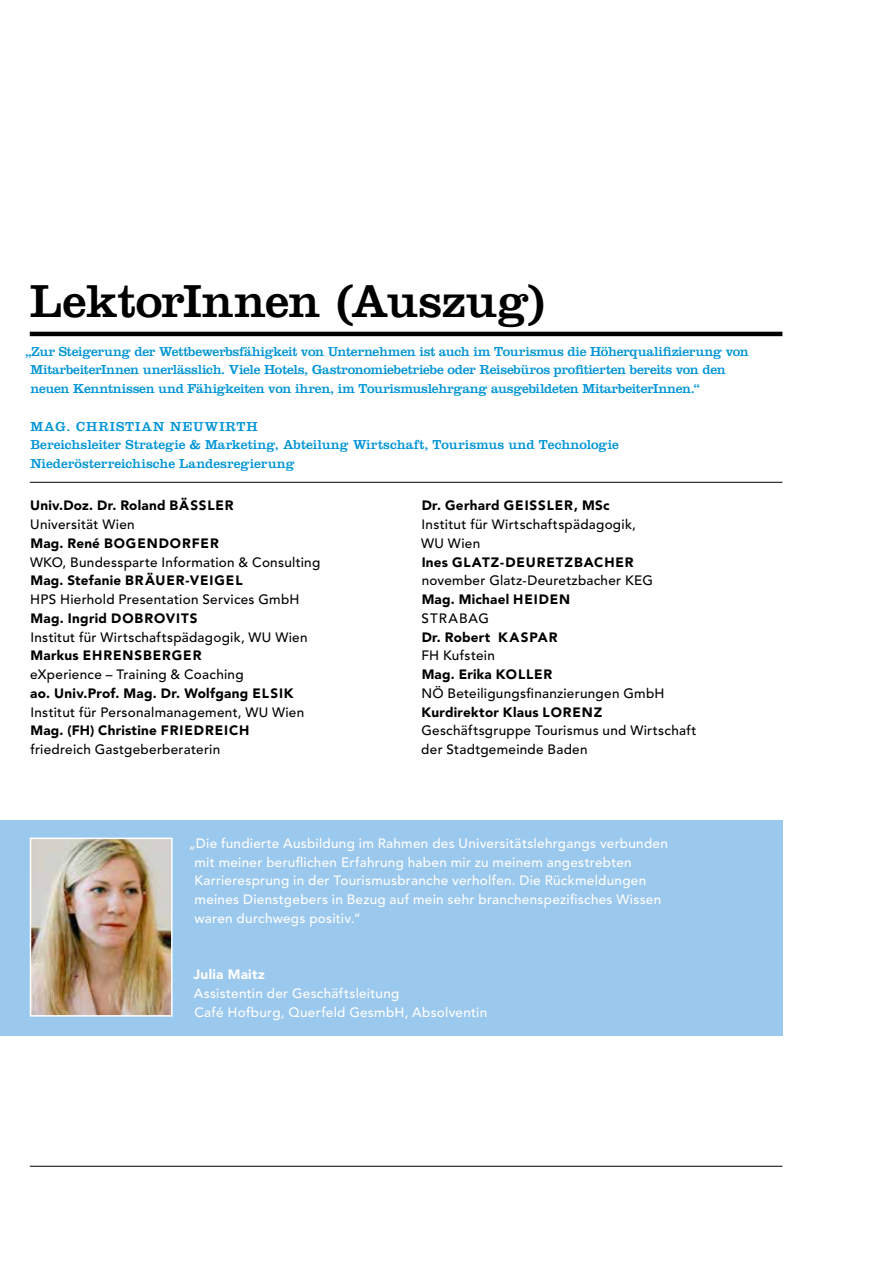
<style>
.page{position:relative;width:893px;height:1263px;background:#fff}
.page>*{position:absolute;margin:0;border:0;box-sizing:border-box;transform-origin:0 0}
.t1{font:48px "Clarendon LT Std";letter-spacing:-.01em;color:#000}
.t2{font:500 13.5px/18.8px "Avenir LT Std";letter-spacing:.02em;color:#000}
.t3{font:500 13.5px/18.8px "Avenir LT Std";letter-spacing:.02em;color:#fff}
.t4{font:13.5px/18.8px "Clarendon LT Std";letter-spacing:-.015em;color:#0095d6}
.t5{font:900 13.5px "Avenir LT Std";letter-spacing:.025em;color:#000}
.t6{font:13.5px/18.8px "Clarendon LT Std";letter-spacing:.005em;color:#0095d6}
.t7{font:900 13.5px "Avenir LT Std";letter-spacing:.065em;color:#000}
.t8{font:900 13.5px "Avenir LT Std";letter-spacing:.07em;color:#000}
.t9{font:900 13.5px "Avenir LT Std";letter-spacing:.025em;color:#fff}
.t10{font:500 13.5px "Avenir LT Std";letter-spacing:.07em;color:#000}
</style>
<div class="page">
<div style="left:0;top:820px;width:782px;height:215px;background:#9bc8ed"></div>
<img style="left:33px;top:840px;width:137px;height:173px">
<div style="left:30px;top:837px;width:143px;height:179px;border:2px solid #fff"></div>
<hr style="left:30px;top:332px;width:752px;height:4px;background:#000">
<hr style="left:30px;top:482px;width:752px;height:1px;background:#000">
<hr style="left:30px;top:1166px;width:752px;height:1px;background:#000">
<h1 class="t1" style="left:30px;top:273px;width:517px">LektorInnen (Auszug)</h1>
<p class="t4" style="left:31px;top:342px;width:720px;text-indent:-5px">„Zur Steigerung der Wettbewerbsfähigkeit von Unternehmen ist auch im Tourismus die Höherqualifizierung von<br>MitarbeiterInnen unerlässlich. Viele Hotels, Gastronomiebetriebe oder Reisebüros profitierten bereits von den neuen Kenntnissen und Fähigkeiten von ihren, im Tourismuslehrgang ausgebildeten MitarbeiterInnen.“</p>
<p class="t6" style="left:30px;top:417px;width:590px">MAG. CHRISTIAN NEUWIRTH<br>Bereichsleiter Strategie &amp; Marketing, Abteilung Wirtschaft, Tourismus und Technologie<br>Niederösterreichische Landesregierung</p>
<p class="t5" style="left:30px;top:497px;width:205px">Univ.Doz. Dr. Roland BÄSSLER</p>
<p class="t2" style="left:30px;top:515px;width:106px">Universität Wien</p>
<p class="t8" style="left:31px;top:535px;width:190px">Mag. René BOGENDORFER</p>
<p class="t2" style="left:30px;top:553px;width:292px">WKO, Bundessparte Information &amp; Consulting</p>
<p class="t5" style="left:31px;top:572px;width:214px">Mag. Stefanie BRÄUER-VEIGEL</p>
<p class="t2" style="left:30px;top:590px;width:271px">HPS Hierhold Presentation Services GmbH</p>
<p class="t5" style="left:31px;top:610px;width:169px">Mag. Ingrid DOBROVITS</p>
<p class="t2" style="left:30px;top:628px;width:279px">Institut für Wirtschaftspädagogik, WU Wien</p>
<p class="t7" style="left:31px;top:647px;width:172px">Markus EHRENSBERGER</p>
<p class="t2" style="left:30px;top:665px;width:215px">eXperience – Training &amp; Coaching</p>
<p class="t5" style="left:30px;top:685px;width:265px">ao. Univ.Prof. Mag. Dr. Wolfgang ELSIK</p>
<p class="t2" style="left:30px;top:703px;width:275px">Institut für Personalmanagement, WU Wien</p>
<p class="t5" style="left:30px;top:722px;width:220px">Mag. (FH) Christine FRIEDREICH</p>
<p class="t2" style="left:30px;top:740px;width:191px">friedreich Gastgeberberaterin</p>
<p class="t5" style="left:422px;top:497px;width:189px">Dr. Gerhard GEISSLER, MSc</p>
<p class="t2" style="left:421px;top:515px;width:216px">Institut für Wirtschaftspädagogik,<br>WU Wien</p>
<p class="t7" style="left:422px;top:554px;width:213px">Ines GLATZ-DEURETZBACHER</p>
<p class="t2" style="left:422px;top:572px;width:233px">november Glatz-Deuretzbacher KEG</p>
<p class="t5" style="left:422px;top:591px;width:150px">Mag. Michael HEIDEN</p>
<p class="t10" style="left:421px;top:610px;width:69px">STRABAG</p>
<p class="t5" style="left:422px;top:629px;width:137px">Dr. Robert KASPAR</p>
<p class="t2" style="left:421px;top:647px;width:75px">FH Kufstein</p>
<p class="t5" style="left:422px;top:666px;width:132px">Mag. Erika KOLLER</p>
<p class="t2" style="left:421px;top:684px;width:245px">NÖ Beteiligungsfinanzierungen GmbH</p>
<p class="t5" style="left:422px;top:704px;width:182px">Kurdirektor Klaus LORENZ</p>
<p class="t2" style="left:421px;top:722px;width:277px">Geschäftsgruppe Tourismus und Wirtschaft der Stadtgemeinde Baden</p>
<p class="t3" style="left:194px;top:834px;width:475px;text-indent:-6px">„Die fundierte Ausbildung im Rahmen des Universitätslehrgangs verbunden mit meiner beruflichen Erfahrung haben mir zu meinem angestrebten Karrieresprung in der Tourismusbranche verholfen. Die Rückmeldungen meines Dienstgebers in Bezug auf mein sehr branchenspezifisches Wissen waren durchwegs positiv.“</p>
<p class="t9" style="left:194px;top:966px;width:73px">Julia Maitz</p>
<p class="t3" style="left:194px;top:984px;width:295px">Assistentin der Geschäftsleitung<br>Café Hofburg, Querfeld GesmbH, Absolventin</p>
</div>
